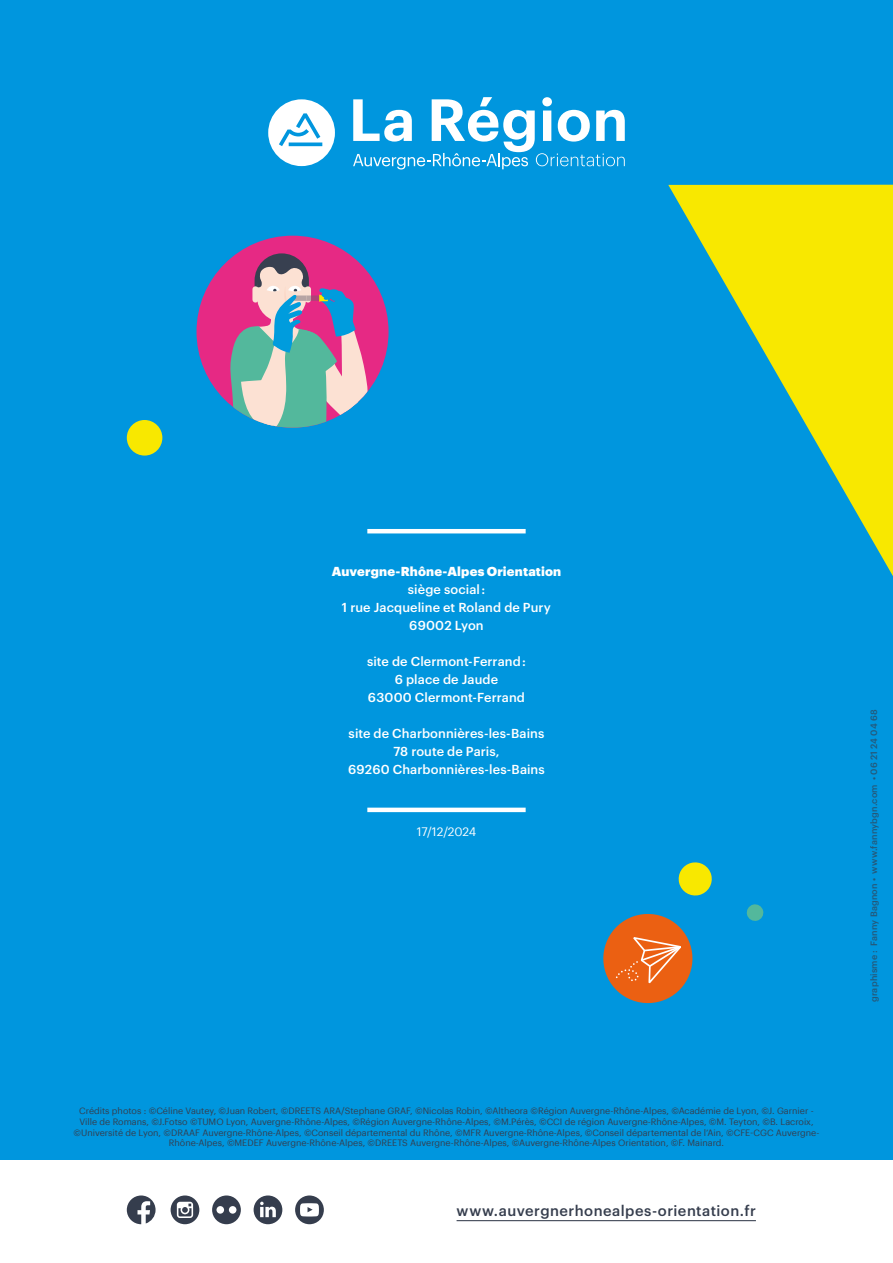
<style>
.page{position:relative;width:893px;height:1263px;background:#0096de}
.page>*{position:absolute;margin:0;border:0;box-sizing:border-box;transform-origin:0 0}
.t1{font:500 14.7px "Graphik";letter-spacing:.035em;color:#353d4d}
.t2{font:500 12.75px/18px "Graphik";letter-spacing:.01em;color:#fff;text-align:center}
.t3{font:900 12.75px "Graphik";letter-spacing:.015em;color:#fff}
.t4{font:12px "Graphik";color:#fff}
.t5{font:9px/10.8px "Graphik";color:#353d4d;text-align:center}
.t6{font:500 9px "Graphik";letter-spacing:.02em;color:#353d4d}
</style>
<div class="page">
<svg style="left:268px;top:99px;width:67px;height:67px"></svg>
<svg style="left:353px;top:97px;width:272px;height:72px"></svg>
<div style="left:127px;top:420px;width:35px;height:36px;background:#f8e800;border-radius:50%"></div>
<svg style="left:668px;top:185px;width:225px;height:391px"></svg>
<svg style="left:603px;top:913px;width:90px;height:91px"></svg>
<hr style="left:367px;top:529px;width:159px;height:4px;background:#fff">
<svg style="left:678px;top:862px;width:34px;height:34px"></svg>
<svg style="left:746px;top:904px;width:18px;height:17px"></svg>
<div style="left:0;top:1161px;width:893px;height:102px;background:#fff"></div>
<svg style="left:127px;top:1195px;width:29px;height:29px"></svg>
<svg style="left:295px;top:1195px;width:29px;height:29px"></svg>
<svg style="left:254px;top:1195px;width:28px;height:29px"></svg>
<svg style="left:171px;top:1195px;width:28px;height:29px"></svg>
<svg style="left:212px;top:1195px;width:29px;height:29px"></svg>
<hr style="left:457px;top:1220px;width:299px;height:1px;background:#353d4d">
<hr style="left:367px;top:808px;width:159px;height:4px;background:#fff">
<div style="left:196px;top:236px;width:193px;height:192px;background:#e62984;border-radius:96px"></div>
<svg style="left:230px;top:253px;width:138px;height:175px"></svg>
<h2 class="t3" style="left:332px;top:561px;width:231px">Auvergne-Rhône-Alpes Orientation</h2>
<h2 class="t2" style="left:342px;top:579px;width:211px">siège social :<br>1 rue Jacqueline et Roland de Pury<br>69002 Lyon</h2>
<h2 class="t2" style="left:367px;top:651px;width:160px">site de Clermont-Ferrand :<br>6 place de Jaude<br>63000 Clermont-Ferrand</h2>
<h2 class="t2" style="left:348px;top:723px;width:198px">site de Charbonnières-les-Bains<br>78 route de Paris,<br>69260 Charbonnières-les-Bains</h2>
<h3 class="t4" style="left:417px;top:822px;width:61px">17/12/2024</h3>
<p class="t5" style="left:74px;top:1104px;width:747px">Crédits photos : ©Céline Vautey, ©Juan Robert, ©DREETS ARA/Stephane GRAF, ©Nicolas Robin, ©Altheora ©Région Auvergne-Rhône-Alpes, ©Académie de Lyon, ©J. Garnier - Ville de Romans, ©J.Fotso ©TUMO Lyon, Auvergne-Rhône-Alpes, ©Région Auvergne-Rhône-Alpes, ©M.Pérès, ©CCI de région Auvergne-Rhône-Alpes, ©M. Teyton, ©B. Lacroix, ©Université de Lyon, ©DRAAF Auvergne-Rhône-Alpes, ©Conseil départemental du Rhône, ©MFR Auvergne-Rhône-Alpes, ©Conseil départemental de l’Ain, ©CFE-CGC Auvergne-Rhône-Alpes, ©MEDEF Auvergne-Rhône-Alpes, ©DREETS Auvergne-Rhône-Alpes, ©Auvergne-Rhône-Alpes Orientation, ©F. Mainard.</p>
<h1 class="t1" style="left:457px;top:1200px;width:301px">www.auvergnerhonealpes-orientation.fr</h1>
<p class="t6" style="left:867px;top:1002px;width:294px;rotate:-90deg">graphisme : Fanny Bagnon • www.fannybgn.com • 06 21 24 04 68</p>
</div>
